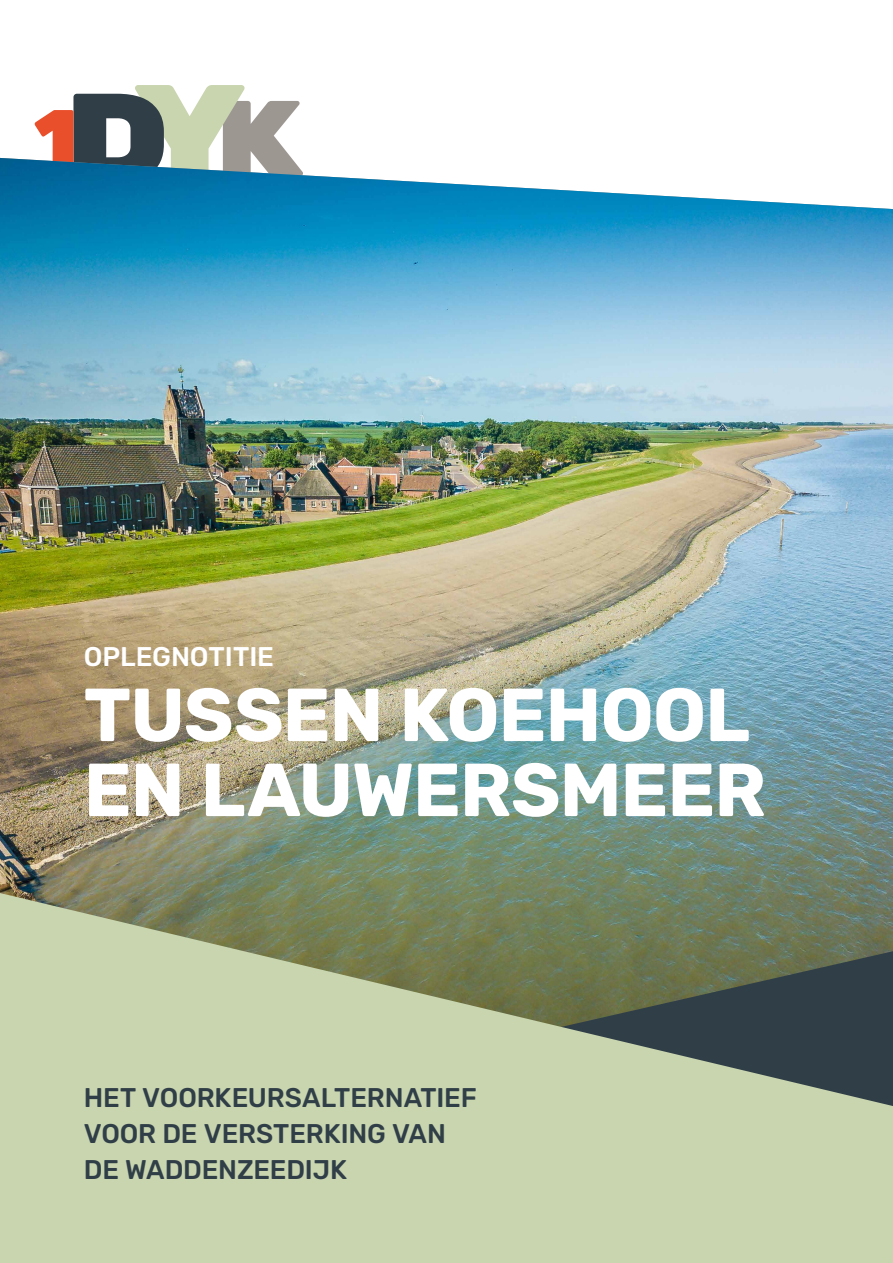
<style>
.page{position:relative;width:893px;height:1263px;background:#fff}
.page>*{position:absolute;margin:0;border:0;box-sizing:border-box;transform-origin:0 0}
.t1{font:700 75px/75px "Rubik";letter-spacing:-.015em;color:#fff}
.t2{font:500 27px/36px "Rubik";letter-spacing:-.005em;color:#303e47}
.t3{font:500 27px "Rubik";letter-spacing:-.005em;color:#fff}
</style>
<div class="page">
<svg style="left:35px;top:85px;width:265px;height:73px"></svg>
<img style="left:0;top:158px;width:893px;height:735px">
<svg style="left:0;top:893px;width:893px;height:370px;background:#a9b693"></svg>
<p class="t3" style="left:84px;top:641px;width:192px">OPLEGNOTITIE</p>
<h1 class="t1" style="left:84px;top:680px;width:684px">TUSSEN KOEHOOL<br>EN LAUWERSMEER</h1>
<p class="t2" style="left:84px;top:1080px;width:394px">HET VOORKEURSALTERNATIEF<br>VOOR DE VERSTERKING VAN<br>DE WADDENZEEDIJK</p>
</div>
